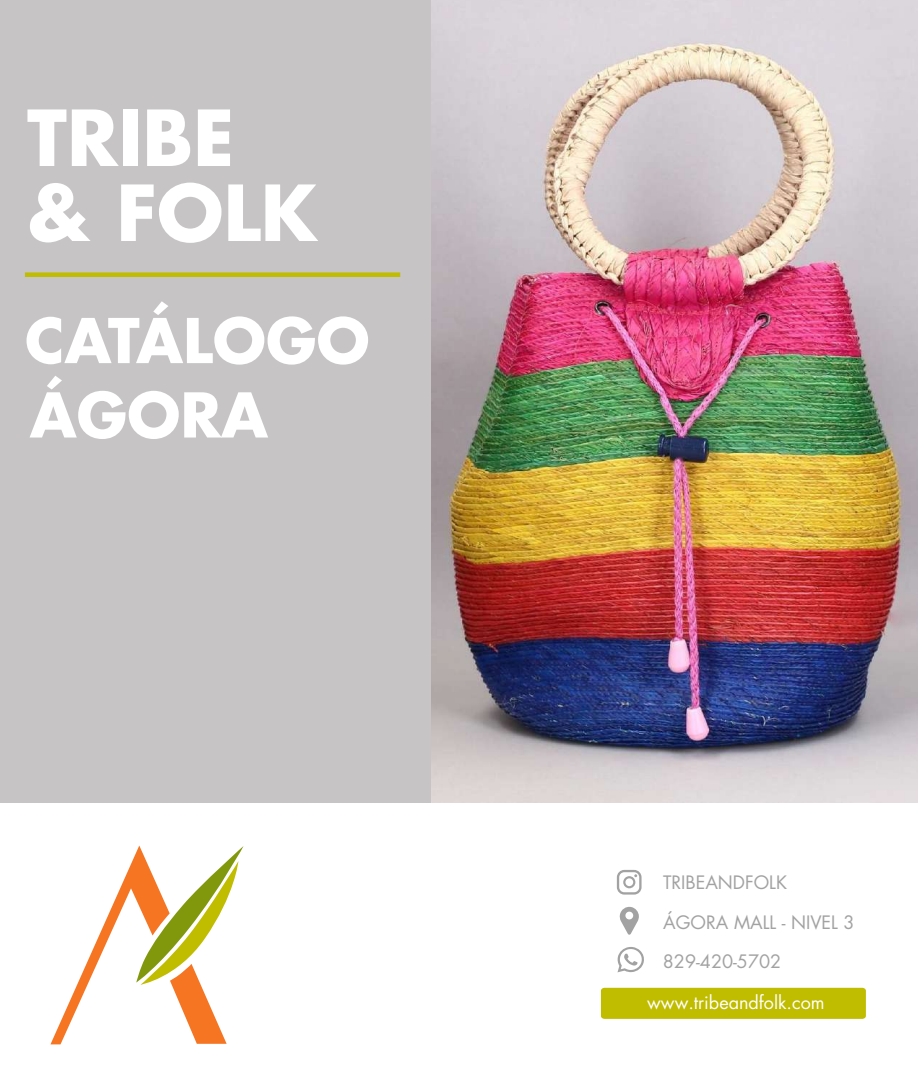
<style>
.page{position:relative;width:918px;height:1080px;background:#fff}
.page>*{position:absolute;margin:0;border:0;box-sizing:border-box;transform-origin:0 0}
.t1{font:700 75px/75px "Futura Std";color:#fff}
.t2{font:700 60px/74.4px "Futura Std";color:#fff}
.t3{font:18px "Futura Std";color:#a3a2a2}
.t4{font:18px "Futura Std";color:#fff}
</style>
<div class="page">
<div style="left:601px;top:988px;width:265px;height:31px;background:#c0bc00"></div>
<svg style="left:617px;top:947px;width:27px;height:25px"></svg>
<svg style="left:617px;top:870px;width:25px;height:25px"></svg>
<div style="left:0;top:0;width:918px;height:803px;background:#c6c4c4"></div>
<svg style="left:50px;top:846px;width:194px;height:198px"></svg>
<div style="left:25px;top:272px;width:375px;height:5px;background:#c0bc00"></div>
<svg style="left:620px;top:906px;width:19px;height:29px"></svg>
<img style="left:432px;top:0;width:486px;height:803px">
<h1 class="t1" style="left:27px;top:99px;width:292px">TRIBE<br>&amp; FOLK</h1>
<h2 class="t2" style="left:25px;top:303px;width:346px">CATÁLOGO<br>ÁGORA</h2>
<p class="t3" style="left:663px;top:871px;width:126px">TRIBEANDFOLK</p>
<p class="t3" style="left:663px;top:911px;width:193px">ÁGORA MALL - NIVEL 3</p>
<p class="t3" style="left:663px;top:950px;width:120px">829-420-5702</p>
<p class="t4" style="left:647px;top:991px;width:179px">www.tribeandfolk.com</p>
</div>
